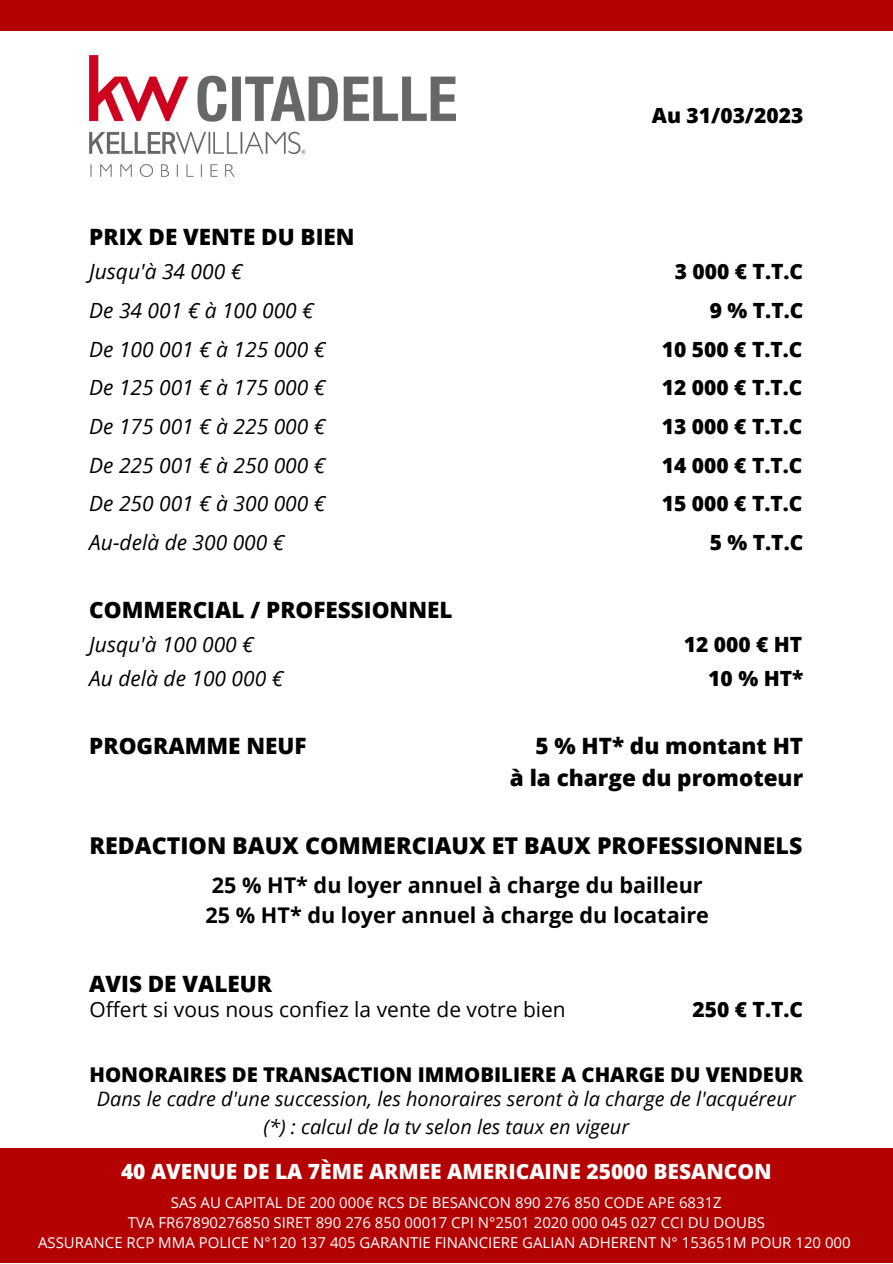
<style>
.page{position:relative;width:893px;height:1264px;background:#fff}
.page>*{position:absolute;margin:0;border:0;box-sizing:border-box;transform-origin:0 0}
.t1{font:800 23.1px "Open Sans";color:#000}
.t2{font:800 22.5px "Open Sans";color:#000}
.t3{font:700 21.6px "Open Sans";color:#000}
.t4{font:italic 21px "Open Sans";color:#000}
.t5{font:800 21px "Open Sans";color:#000}
.t6{font:800 21px "Open Sans";color:#fff}
.t7{font:21px "Open Sans";color:#000}
.t8{font:800 20.4px "Open Sans";color:#000}
.t9{font:italic 19.95px "Open Sans";color:#000}
.t10{font:15px "Open Sans";color:#fff}
</style>
<div class="page">
<div style="left:0;top:0;width:892px;height:31px;background:#b40101"></div>
<div style="left:0;top:1148px;width:892px;height:114px;background:#b40101"></div>
<img style="left:89px;top:55px;width:367px;height:121px">
<p class="t2" style="left:89px;top:221px;width:267px">PRIX DE VENTE DU BIEN</p>
<p class="t5" style="left:651px;top:100px;width:153px">Au 31/03/2023</p>
<p class="t4" style="left:89px;top:257px;width:154px">Jusqu'à 34 000 €</p>
<p class="t5" style="left:674px;top:257px;width:130px">3 000 € T.T.C</p>
<p class="t4" style="left:89px;top:295px;width:226px">De 34 001 € à 100 000 €</p>
<p class="t5" style="left:709px;top:295px;width:95px">9 % T.T.C</p>
<p class="t4" style="left:89px;top:334px;width:237px">De 100 001 € à 125 000 €</p>
<p class="t5" style="left:662px;top:334px;width:142px">10 500 € T.T.C</p>
<p class="t4" style="left:89px;top:373px;width:237px">De 125 001 € à 175 000 €</p>
<p class="t5" style="left:662px;top:373px;width:142px">12 000 € T.T.C</p>
<p class="t4" style="left:89px;top:411px;width:237px">De 175 001 € à 225 000 €</p>
<p class="t5" style="left:662px;top:411px;width:142px">13 000 € T.T.C</p>
<p class="t4" style="left:89px;top:450px;width:237px">De 225 001 € à 250 000 €</p>
<p class="t5" style="left:662px;top:450px;width:142px">14 000 € T.T.C</p>
<p class="t4" style="left:89px;top:489px;width:237px">De 250 001 € à 300 000 €</p>
<p class="t5" style="left:662px;top:489px;width:142px">15 000 € T.T.C</p>
<p class="t4" style="left:89px;top:527px;width:196px">Au-delà de 300 000 €</p>
<p class="t5" style="left:709px;top:527px;width:95px">5 % T.T.C</p>
<p class="t2" style="left:89px;top:594px;width:365px">COMMERCIAL / PROFESSIONNEL</p>
<p class="t4" style="left:89px;top:629px;width:166px">Jusqu'à 100 000 €</p>
<p class="t4" style="left:89px;top:663px;width:195px">Au delà de 100 000 €</p>
<p class="t5" style="left:683px;top:629px;width:120px">12 000 € HT</p>
<p class="t5" style="left:708px;top:663px;width:97px">10 % HT*</p>
<p class="t2" style="left:89px;top:730px;width:219px">PROGRAMME NEUF</p>
<p class="t2" style="left:535px;top:730px;width:269px">5 % HT* du montant HT</p>
<p class="t2" style="left:510px;top:761px;width:295px">à la charge du promoteur</p>
<p class="t1" style="left:90px;top:829px;width:714px">REDACTION BAUX COMMERCIAUX ET BAUX PROFESSIONNELS</p>
<p class="t3" style="left:212px;top:870px;width:492px">25 % HT* du loyer annuel à charge du bailleur</p>
<p class="t3" style="left:205px;top:900px;width:505px">25 % HT* du loyer annuel à charge du locataire</p>
<p class="t2" style="left:89px;top:967px;width:184px">AVIS DE VALEUR</p>
<p class="t7" style="left:89px;top:994px;width:478px">Offert si vous nous confiez la vente de votre bien</p>
<p class="t5" style="left:692px;top:994px;width:112px">250 € T.T.C</p>
<p class="t8" style="left:89px;top:1060px;width:715px">HONORAIRES DE TRANSACTION IMMOBILIERE A CHARGE DU VENDEUR</p>
<p class="t9" style="left:97px;top:1084px;width:700px">Dans le cadre d'une succession, les honoraires seront à la charge de l'acquéreur</p>
<p class="t9" style="left:263px;top:1112px;width:367px">(*) : calcul de la tv selon les taux en vigeur</p>
<p class="t6" style="left:121px;top:1156px;width:652px">40 AVENUE DE LA 7ÈME ARMEE AMERICAINE 25000 BESANCON</p>
<p class="t10" style="left:171px;top:1191px;width:552px">SAS AU CAPITAL DE 200 000€ RCS DE BESANCON 890 276 850 CODE APE 6831Z</p>
<p class="t10" style="left:128px;top:1211px;width:638px">TVA FR67890276850 SIRET 890 276 850 00017 CPI N°2501 2020 000 045 027 CCI DU DOUBS</p>
<p class="t10" style="left:38px;top:1232px;width:814px">ASSURANCE RCP MMA POLICE N°120 137 405 GARANTIE FINANCIERE GALIAN ADHERENT N° 153651M POUR 120 000</p>
</div>
